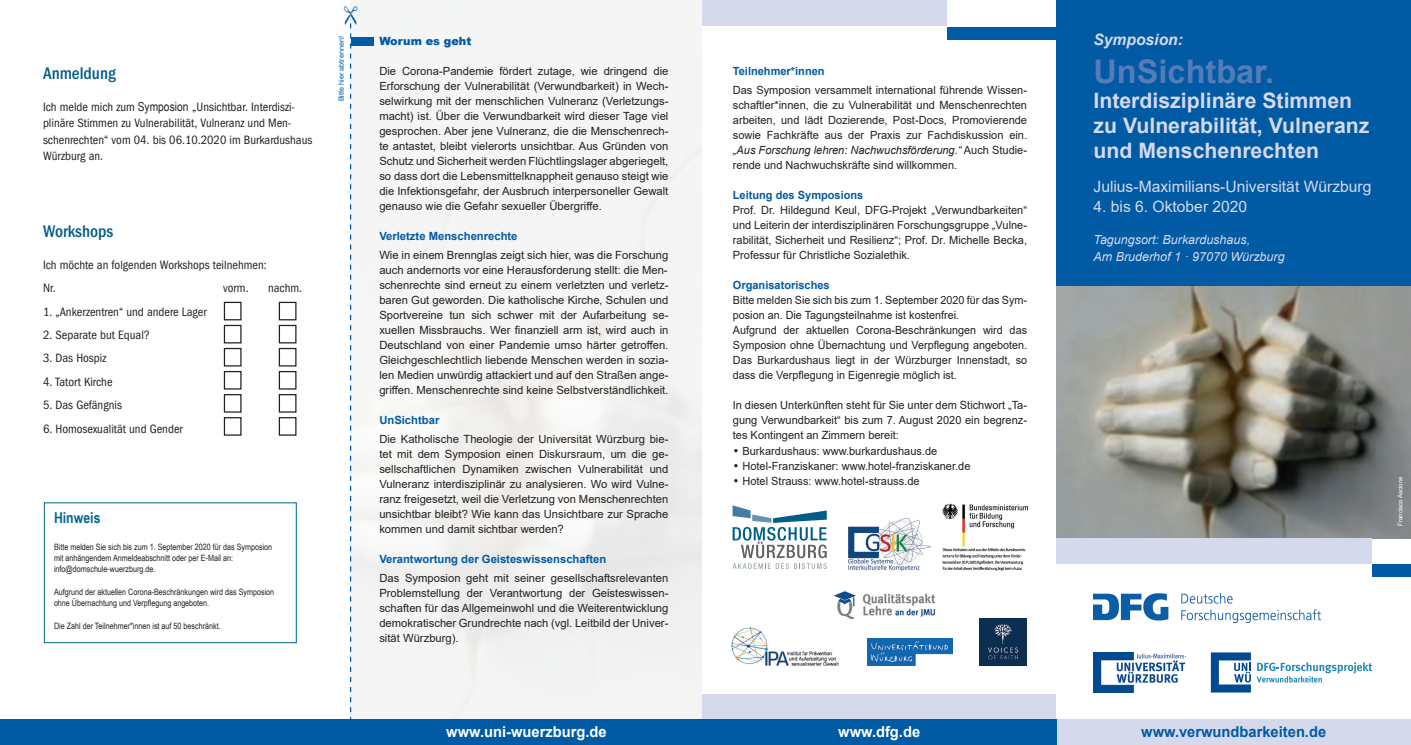
<style>
.page{position:relative;width:1411px;height:745px;background:#fff}
.page>*{position:absolute;margin:0;border:0;box-sizing:border-box;transform-origin:0 0}
.t1{font:700 32.5px "Arial";color:#567bb8}
.t2{font:700 21.25px/25px "Arial";color:#d4d9ec}
.t3{font:17.5px "Franklin Goth EFTU Med Con";color:#005d87}
.t4{font:15.62px "Arial";color:#d4d9ec}
.t5{font:italic 700 15.62px "Arial";color:#d4d9ec}
.t6{font:700 15px "Arial";color:#fff}
.t7{font:700 15px "Arial";color:#015aa4}
.t8{font:700 15px "Arial Narrow";color:#01668f}
.t9{font:12.5px/16.2px "Franklin Goth EFTU Book Con";color:#231f20}
.t10{font:italic 12.5px/17.5px "Arial";color:#d4d9ec}
.t11{font:11.25px/15px "Arial";color:#231f20;text-align:justify}
.t12{font:11.25px/15px "Arial";color:#231f20;scale:.96 1}
.t13{font:700 11.25px "Arial";color:#015aa4}
.t14{font:900 11.25px "Arial";color:#015aa4}
.t15{font:8.75px/11.2px "Arial Narrow";color:#231f20}
.t16{font:7.25px "Arial";color:#015aa4}
.t17{font:6.25px "Arial";color:#fff}
.s1{font-family:"Arial Narrow"}
.s2{font-style:italic}
.s3{font-family:"Futura BT";font-weight:300}
</style>
<div class="page">
<img style="left:351px;top:1px;width:351px;height:718px">
<img style="left:1056px;top:285px;width:354px;height:252px">
<svg style="left:1210px;top:652px;width:40px;height:40px"></svg>
<svg style="left:1256px;top:662px;width:115px;height:20px"></svg>
<img style="left:1093px;top:652px;width:92px;height:40px">
<img style="left:1093px;top:593px;width:227px;height:29px">
<div style="left:1056px;top:0;width:354px;height:285px;background:#015aa4"></div>
<div style="left:1056px;top:719px;width:354px;height:25px;background:#d4d9ec"></div>
<div style="left:702px;top:693px;width:353px;height:26px;background:#d4d9ec"></div>
<div style="left:702px;top:1px;width:244px;height:25px;background:#d4d9ec"></div>
<div style="left:1056px;top:537px;width:315px;height:26px;background:#d4d9ec"></div>
<div style="left:0;top:719px;width:1056px;height:25px;background:#015aa4"></div>
<div style="left:946px;top:27px;width:110px;height:13px;background:#015aa4"></div>
<div style="left:1371px;top:563px;width:39px;height:13px;background:#015aa4"></div>
<div style="left:351px;top:37px;width:22px;height:8px;background:#015aa4"></div>
<svg style="left:732px;top:505px;width:95px;height:64px"></svg>
<img style="left:848px;top:518px;width:82px;height:51px">
<img style="left:867px;top:638px;width:85px;height:26px">
<img style="left:732px;top:627px;width:106px;height:37px">
<img style="left:979px;top:618px;width:47px;height:46px">
<img style="left:825px;top:591px;width:111px;height:38px">
<img style="left:942px;top:503px;width:84px;height:68px">
<div style="left:279px;top:301px;width:17px;height:19px;border:1px solid #231f20"></div>
<div style="left:279px;top:324px;width:17px;height:19px;border:1px solid #231f20"></div>
<div style="left:279px;top:347px;width:17px;height:19px;border:1px solid #231f20"></div>
<div style="left:279px;top:371px;width:17px;height:18px;border:1px solid #231f20"></div>
<div style="left:279px;top:394px;width:17px;height:18px;border:1px solid #231f20"></div>
<div style="left:279px;top:417px;width:17px;height:18px;border:1px solid #231f20"></div>
<div style="left:224px;top:301px;width:17px;height:19px;border:1px solid #231f20"></div>
<div style="left:224px;top:324px;width:17px;height:19px;border:1px solid #231f20"></div>
<div style="left:224px;top:347px;width:17px;height:19px;border:1px solid #231f20"></div>
<div style="left:224px;top:371px;width:17px;height:18px;border:1px solid #231f20"></div>
<div style="left:224px;top:394px;width:17px;height:18px;border:1px solid #231f20"></div>
<div style="left:224px;top:417px;width:17px;height:18px;border:1px solid #231f20"></div>
<svg style="left:350px;top:7px;width:7px;height:712px"></svg>
<h3 class="t3" style="left:41px;top:63px;width:74px">Anmeldung</h3>
<p class="t9" style="left:41px;top:99px;width:271px">Ich melde mich zum Symposium „Unsichtbar. Interdiszi&shy;plinäre Stimmen zu Vulnerabilität, Vulneranz und Men&shy;schenrechten“ vom 04. bis 06.10.2020 im Burkardushaus Würzburg an.</p>
<h3 class="t3" style="left:43px;top:63px;width:74px">Anmeldung</h3>
<p class="t9" style="left:43px;top:99px;width:147px">Ich melde mich zum <span class="s1">Symposion</span></p>
<p class="t9" style="left:43px;top:99px;width:271px;text-indent:134px">um „Unsichtbar. Interdiszi&shy;plinäre Stimmen zu Vulnerabilität, Vulneranz und Men&shy;schenrechten“ vom 04. bis 06.10.2020 im Burkardushaus Würzburg an.</p>
<h3 class="t3" style="left:41px;top:221px;width:72px">Workshops</h3>
<p class="t9" style="left:41px;top:253px;width:225px;line-height:23.4px">Ich möchte an folgenden Workshops teilnehmen:<br>Nr.</p>
<h3 class="t3" style="left:43px;top:221px;width:72px">Workshops</h3>
<p class="t9" style="left:43px;top:253px;width:225px;line-height:23.4px">Ich möchte an folgenden Workshops teilnehmen:<br>Nr.</p>
<p class="t9" style="left:221px;top:280px;width:27px">vorm.</p>
<p class="t9" style="left:266px;top:280px;width:36px">nachm.</p>
<p class="t9" style="left:223px;top:280px;width:27px">vorm.</p>
<p class="t9" style="left:268px;top:280px;width:36px">nachm.</p>
<p class="t9" style="left:41px;top:303px;width:165px">1. „Ankerzentren“ und andere Lager</p>
<p class="t9" style="left:41px;top:326px;width:109px">2. Separate but Equal?</p>
<p class="t9" style="left:41px;top:350px;width:65px">3. Das Hospiz</p>
<p class="t9" style="left:41px;top:373px;width:71px">4. Tatort Kirche</p>
<p class="t9" style="left:41px;top:396px;width:80px">5. Das Gefängnis</p>
<p class="t9" style="left:41px;top:420px;width:141px">6. Homosexualität und Gender</p>
<p class="t9" style="left:43px;top:303px;width:165px">1. „Ankerzentren“ und andere Lager</p>
<p class="t9" style="left:43px;top:326px;width:109px">2. Separate but Equal?</p>
<p class="t9" style="left:43px;top:350px;width:65px">3. Das Hospiz</p>
<p class="t9" style="left:43px;top:373px;width:71px">4. Tatort Kirche</p>
<p class="t9" style="left:43px;top:396px;width:80px">5. Das Gefängnis</p>
<p class="t9" style="left:43px;top:420px;width:141px">6. Homosexualität und Gender</p>
<p class="t16" style="left:336px;top:101px;width:67px;rotate:-90deg">Bitte hier abtrennen!</p>
<h3 class="t8" style="left:54px;top:506px;width:48px">Hinweis</h3>
<p class="t15" style="left:54px;top:540px;width:220px">Bitte melden Sie sich bis zum 1. September 2020 für das Symposion mit anhängendem Anmeldeabschnitt oder per E-Mail an: info@domschule-wuerzburg.de.</p>
<p class="t15" style="left:54px;top:585px;width:222px">Aufgrund der aktuellen Corona-Beschränkungen wird das Symposion ohne Übernachtung und Verpflegung angeboten.</p>
<p class="t15" style="left:54px;top:619px;width:168px">Die Zahl der Teilnehmer*innen ist auf 50 beschränkt.</p>
<p class="t14" style="left:379px;top:33px;width:93px">Worum es geht</p>
<p class="t11" style="left:379px;top:64px;width:290px">Die Corona-Pandemie fördert zutage, wie dringend die Erforschung der Vulnerabilität (Verwundbarkeit) in Wech&shy;selwirkung mit der menschlichen Vulneranz (Verletzungs&shy;macht) ist. Über die Verwundbarkeit wird dieser Tage viel gesprochen. Aber jene Vulneranz, die die Menschenrech&shy;te antastet, bleibt vielerorts unsichtbar. Aus Gründen von Schutz und Sicherheit werden Flüchtlingslager abgeriegelt, so dass dort die Lebensmittelknappheit genauso steigt wie die Infektionsgefahr, der Ausbruch interpersoneller Gewalt genauso wie die Gefahr sexueller Übergriffe.</p>
<p class="t13" style="left:379px;top:228px;width:140px">Verletzte Menschenrechte</p>
<p class="t11" style="left:379px;top:247px;width:290px">Wie in einem Brennglas zeigt sich hier, was die Forschung auch andernorts vor eine Herausforderung stellt: die Men&shy;schenrechte sind erneut zu einem verletzten und verletz&shy;baren Gut geworden. Die katholische Kirche, Schulen und Sportvereine tun sich schwer mit der Aufarbeitung se&shy;xuellen Missbrauchs. Wer finanziell arm ist, wird auch in Deutschland von einer Pandemie umso härter getroffen.<br>Gleichgeschlechtlich liebende Menschen werden in sozia&shy;len Medien unwürdig attackiert und auf den Straßen ange&shy;griffen. Menschenrechte sind keine Selbstverständlichkeit.</p>
<p class="t13" style="left:379px;top:412px;width:62px">UnSichtbar</p>
<p class="t11" style="left:379px;top:431px;width:290px">Die Katholische Theologie der Universität Würzburg bie&shy;tet mit dem Symposion einen Diskursraum, um die ge&shy;sellschaftlichen Dynamiken zwischen Vulnerabilität und Vulneranz interdisziplinär zu analysieren. Wo wird Vulne&shy;ranz freigesetzt, weil die Verletzung von Menschenrechten unsichtbar bleibt? Wie kann das Unsichtbare zur Sprache kommen und damit sichtbar werden?</p>
<p class="t13" style="left:379px;top:551px;width:228px">Verantwortung der Geisteswissenschaften</p>
<p class="t11" style="left:379px;top:570px;width:290px">Das Symposion geht mit seiner gesellschaftsrelevanten Problemstellung der Verantwortung der Geisteswissen&shy;schaften für das Allgemeinwohl und die Weiterentwicklung demokratischer Grundrechte nach (vgl. Leitbild der Univer&shy;sität Würzburg).</p>
<p class="t13" style="left:732px;top:63px;width:93px">Teilnehmer*innen</p>
<p class="t11" style="left:732px;top:82px;width:296px">Das Symposion versammelt international führende Wissen&shy;schaftler*innen, die zu Vulnerabilität und Menschenrechten arbeiten, und lädt Dozierende, Post-Docs, Promovierende sowie Fachkräfte aus der Praxis zur Fachdiskussion ein. <span class="s2">„Aus Forschung lehren: Nachwuchsförderung.“</span> Auch Studie&shy;rende und Nachwuchskräfte sind willkommen.</p>
<p class="t13" style="left:732px;top:187px;width:132px">Leitung des Symposions</p>
<p class="t11" style="left:732px;top:202px;width:296px">Prof. Dr. Hildegund Keul, DFG-Projekt „Verwundbarkeiten“ und Leiterin der interdisziplinären Forschungsgruppe „Vulne&shy;rabilität, Sicherheit und Resilienz“; Prof. Dr. Michelle Becka, Professur für Christliche Sozialethik.</p>
<p class="t13" style="left:732px;top:277px;width:98px">Organisatorisches</p>
<p class="t12" style="left:732px;top:292px;width:308px">Bitte melden Sie sich bis zum 1. September 2020 für das Sym&shy;posion an. Die Tagungsteilnahme ist kostenfrei.<br>Aufgrund der aktuellen Corona-Beschränkungen wird das Symposion ohne Übernachtung und Verpflegung angeboten.<br>Das Burkardushaus liegt in der Würzburger Innenstadt, so dass die Verpflegung in Eigenregie möglich ist.</p>
<p class="t11" style="left:732px;top:397px;width:296px">In diesen Unterkünften steht für Sie unter dem Stichwort „Ta&shy;gung Verwundbarkeit“ bis zum 7. August 2020 ein begrenz&shy;tes Kontingent an Zimmern bereit:</p>
<p class="t11" style="left:732px;top:442px;width:206px"><span class="s3">•</span> Burkardushaus: www.burkardushaus.de</p>
<p class="t11" style="left:732px;top:457px;width:239px"><span class="s3">•</span> Hotel-Franziskaner: www.hotel-franziskaner.de</p>
<p class="t11" style="left:732px;top:472px;width:188px"><span class="s3">•</span> Hotel Strauss: www.hotel-strauss.de</p>
<h3 class="t5" style="left:1093px;top:29px;width:91px">Symposion:</h3>
<h1 class="t1" style="left:1093px;top:49px;width:182px">UnSichtbar.</h1>
<h2 class="t2" style="left:1093px;top:89px;width:277px">Interdisziplinäre Stimmen zu Vulnerabilität, Vulneranz und Menschenrechten</h2>
<h3 class="t4" style="left:1093px;top:176px;width:279px">Julius-Maximilians-Universität Würzburg</h3>
<h3 class="t4" style="left:1093px;top:196px;width:155px">4. bis 6. Oktober 2020</h3>
<p class="t10" style="left:1093px;top:230px;width:193px">Tagungsort: Burkardushaus,<br>Am Bruderhof 1 · 97070 Würzburg</p>
<p class="t17" style="left:1395px;top:525px;width:51px;rotate:-90deg">Francisco Ascione</p>
<h3 class="t6" style="left:838px;top:720px;width:83px">www.dfg.de</h3>
<h3 class="t6" style="left:446px;top:720px;width:162px">www.uni-wuerzburg.de</h3>
<h3 class="t7" style="left:1141px;top:720px;width:186px">www.verwundbarkeiten.de</h3>
</div>
